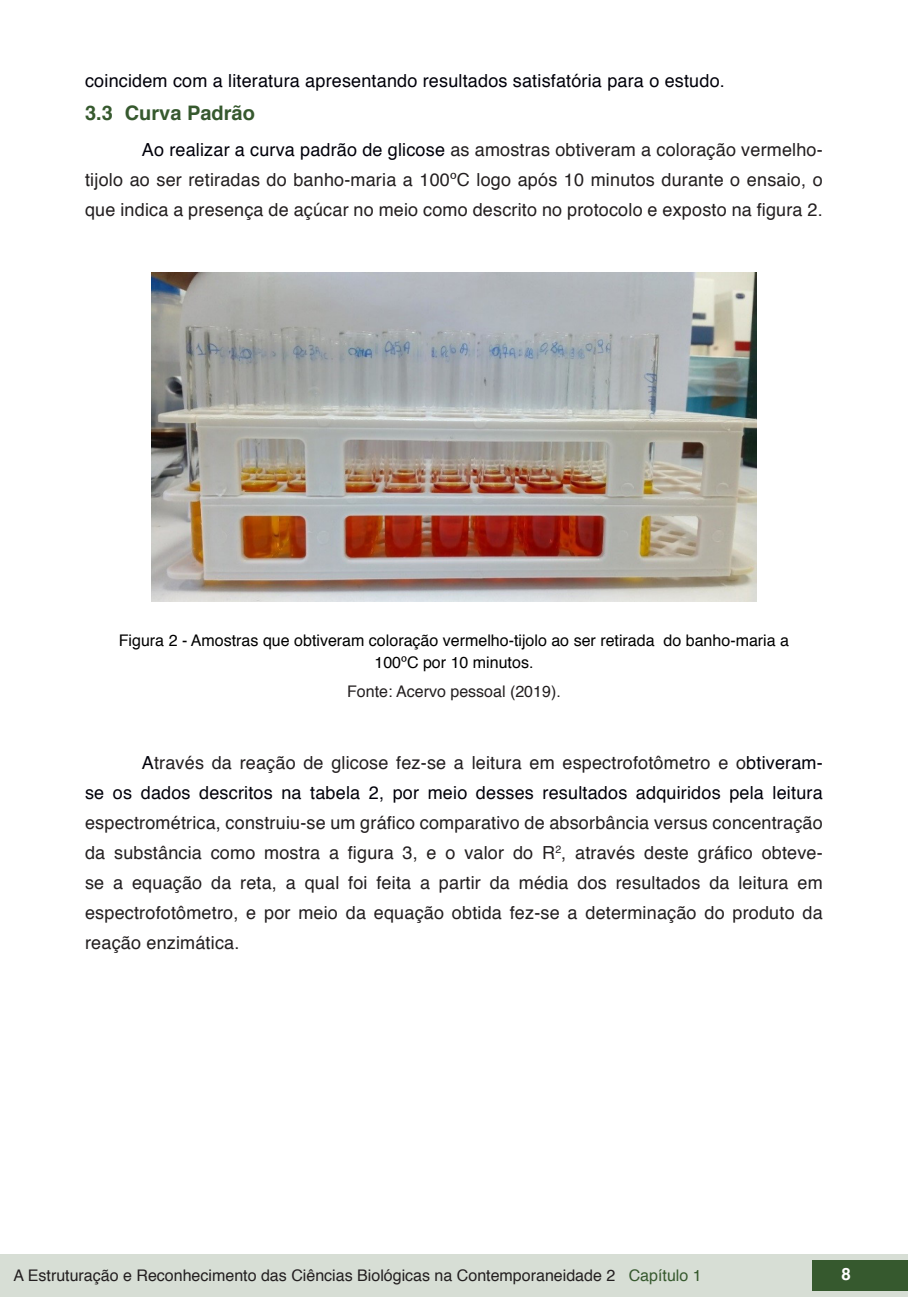
<style>
.page{position:relative;width:908px;height:1304px;background:#fff}
.page>*{position:absolute;margin:0;border:0;box-sizing:border-box;transform-origin:0 0}
.t1{font:700 20px "Helvetica";color:#36592e}
.t2{font:18px/30px "Helvetica";letter-spacing:.01em;color:#231f20;text-align:justify}
.t3{font:18px/30px "Helvetica";letter-spacing:.01em;color:#00000a;text-align:right}
.t4{font:700 16.8px "Helvetica";color:#fff}
.t5{font:16px "Helvetica";color:#231f20}
.t6{font:16px/22px "Helvetica";color:#000;text-align:center}
.s1{color:#00000a}
.s2{color:#231f20}
.s3{color:#36592e}
</style>
<div class="page">
<div style="left:0;top:1254px;width:906px;height:43px;background:#d7ded5"></div>
<div style="left:812px;top:1261px;width:95px;height:30px;background:#36592e"></div>
<img style="left:151px;top:272px;width:605px;height:329px">
<p class="t3" style="left:85px;top:66px;width:641px">coincidem com a literatura apresentando resultados satisfatória para o estudo.</p>
<p class="t1" style="left:85px;top:97px;width:171px">3.3 Curva Padrão</p>
<p class="t2" style="left:85px;top:135px;width:738px;text-indent:57px"><span class="s1">Ao realizar a curva padrão de glicose</span> as amostras obtiveram a coloração vermelho&shy;tijolo ao ser retiradas do banho-maria a 100ºC logo após 10 minutos durante o ensaio, o que indica a presença de açúcar no meio como descrito no protocolo e exposto na figura 2.</p>
<p class="t6" style="left:119px;top:630px;width:671px">Figura 2 - Amostras que obtiveram coloração vermelho-tijolo ao ser retirada do banho-maria a<br>100ºC por 10 minutos.</p>
<p class="t5" style="left:347px;top:679px;width:215px">Fonte: Acervo pessoal (2019).</p>
<p class="t3" style="left:85px;top:748px;width:738px">A<span class="s2">través da reação de glicose fez-se a leitura em espectrofotômetro e o</span>btiveram-<br>se os dados descritos na tabela 2, por meio desses resultados adquiridos pela leitura</p>
<p class="t2" style="left:85px;top:808px;width:738px">espectrométrica, construiu-se um gráfico comparativo de absorbância versus concentração da substância como mostra a figura 3, e o valor do R<sup>2</sup>, através deste gráfico obteve&shy;se a equação da reta, a qual foi feita a partir da média dos resultados da leitura em espectrofotômetro, e por meio da equação obtida fez-se a determinação do produto da reação enzimática.</p>
<p class="t5" style="left:14px;top:1263px;width:689px">A Estruturação e Reconhecimento das Ciências Biológicas na Contemporaneidade 2 <span class="s3">Capítulo 1</span></p>
<p class="t4" style="left:841px;top:1261px;width:11px">8</p>
</div>
